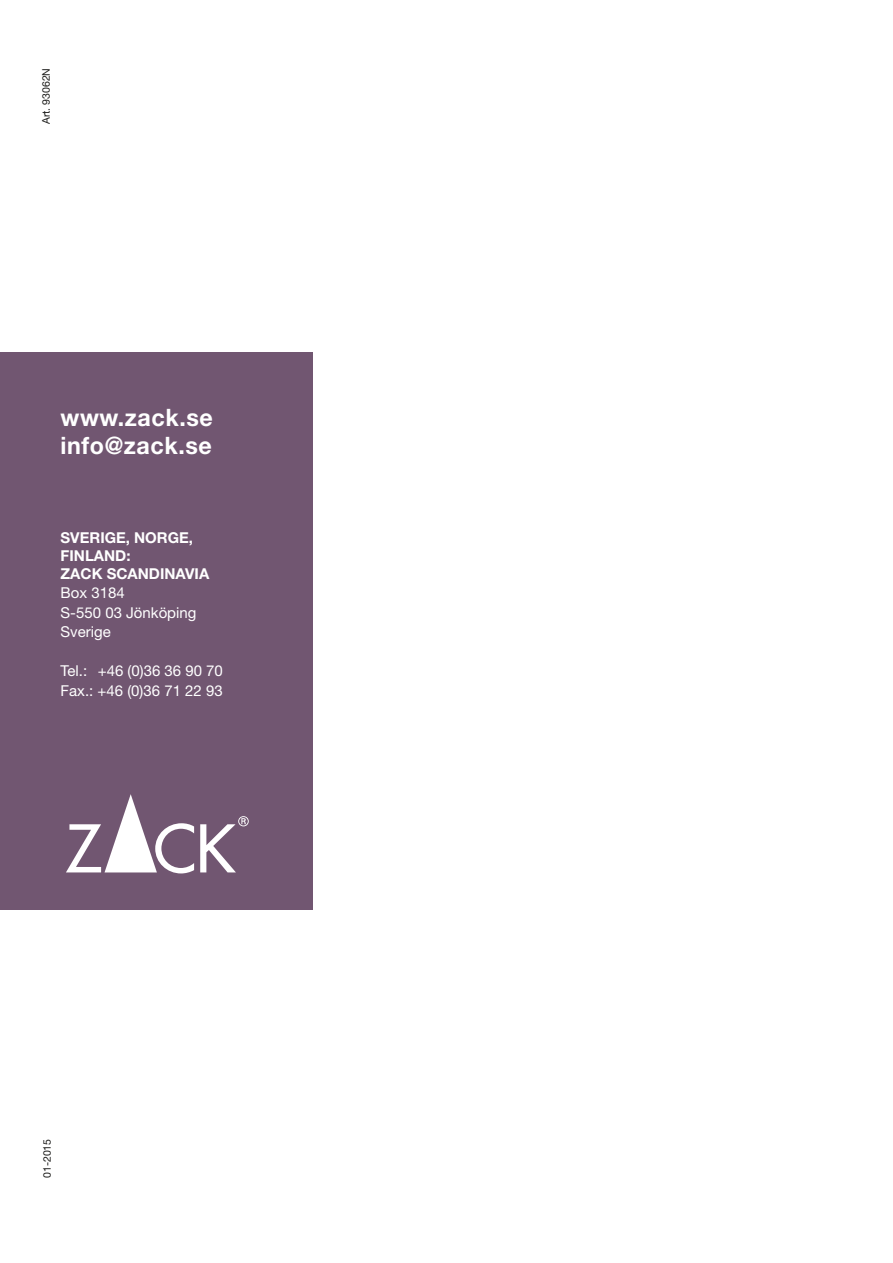
<style>
.page{position:relative;width:893px;height:1263px;background:#fff}
.page>*{position:absolute;margin:0;border:0;box-sizing:border-box;transform-origin:0 0}
.t1{font:700 24px/28.5px "Helvetica Neue";letter-spacing:.025em;color:#fff}
.t2{font:15px/19.5px "Helvetica Neue";color:#fff}
.t3{font:700 15px/18px "Helvetica Neue";color:#fff}
.t4{font:10.5px "Helvetica Neue";color:#1a1a18}
</style>
<div class="page">
<div style="left:0;top:353px;width:312px;height:557px;background:#715671"></div>
<svg style="left:66px;top:794px;width:128px;height:79px"></svg>
<svg style="left:200px;top:816px;width:49px;height:56px"></svg>
<p class="t4" style="left:40px;top:124px;width:58px;rotate:-90deg">Art. 93062N</p>
<h1 class="t1" style="left:61px;top:403px;width:154px">www.zack.se info@zack.se</h1>
<p class="t3" style="left:61px;top:528px;width:150px">SVERIGE, NORGE,<br>FINLAND:<br>ZACK SCANDINAVIA</p>
<p class="t2" style="left:61px;top:583px;width:137px">Box 3184<br>S-550 03 Jönköping<br>Sverige</p>
<p class="t2" style="left:61px;top:661px;width:164px">Tel.: +46 (0)36 36 90 70<br>Fax.: +46 (0)36 71 22 93</p>
<p class="t4" style="left:41px;top:1178px;width:41px;rotate:-90deg">01-2015</p>
</div>
